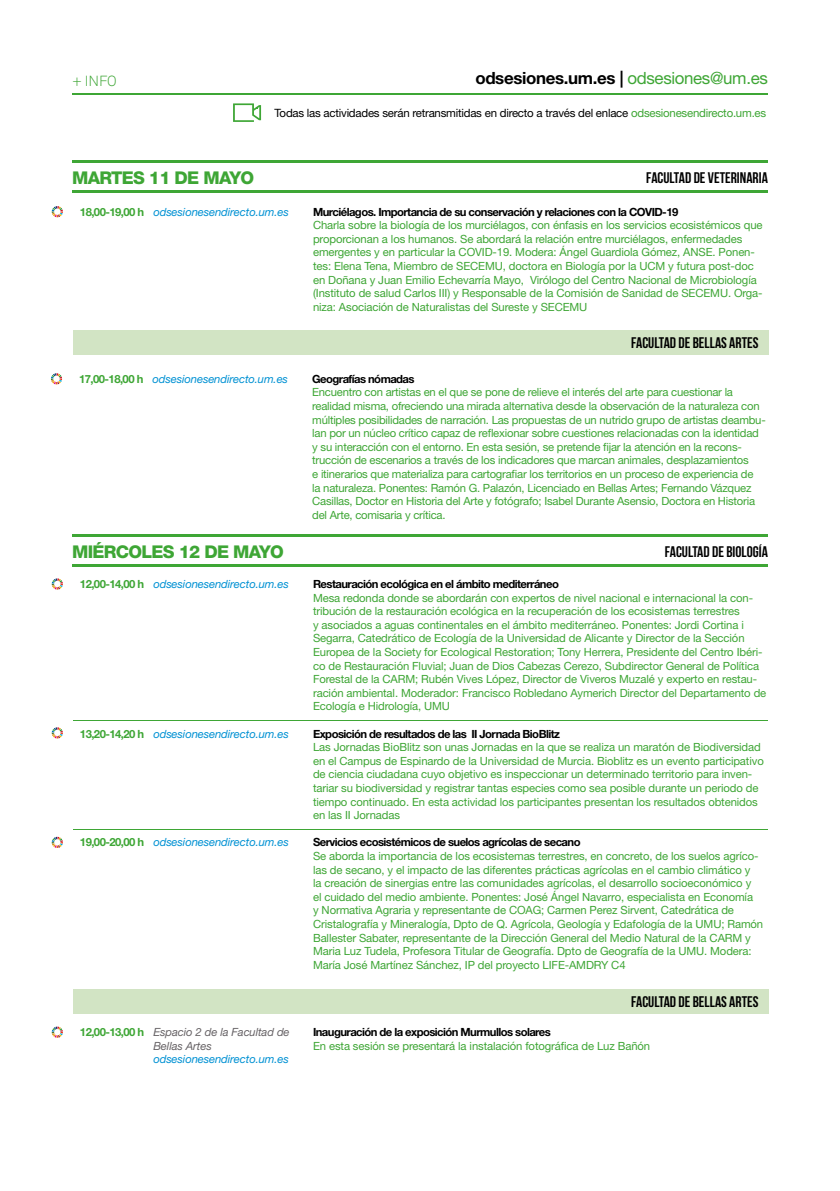
<style>
.page{position:relative;width:840px;height:1191px;background:#fff}
.page>*{position:absolute;margin:0;border:0;box-sizing:border-box;transform-origin:0 0}
.t1{font:800 17.6px "Helvetica Neue LT Std";letter-spacing:-.04em;color:#3ea635}
.t2{font:700 16.8px "Helvetica Neue LT Std";letter-spacing:-.02em;color:#000}
.t3{font:700 15.2px "Bebas Neue";color:#000}
.t4{font:300 14.4px "Akkurat";color:#3ea635}
.t5{font:11.4px "Helvetica Neue LT Std";letter-spacing:-.02em;color:#000}
.t6{font:11.2px/13.6px "Helvetica Neue LT Std";letter-spacing:-.01em;color:#3ea635}
.t7{font:700 11.2px "Helvetica Neue LT Std";letter-spacing:-.05em;color:#000}
.t8{font:italic 11.2px "Helvetica Neue LT Std";letter-spacing:-.01em;color:#0091d3}
.t9{font:700 11.2px "Helvetica Neue LT Std";letter-spacing:-.05em;color:#3ea635}
.t10{font:italic 11.2px/13.6px "Helvetica Neue LT Std";letter-spacing:-.01em;color:#676366}
.s1{font-weight:400;color:#3ea635}
.s2{color:#3ea635}
.s3{font-weight:700;font-style:normal;color:#3ea635}
</style>
<div class="page">
<hr style="left:72px;top:93px;width:695px;height:1px;background:#3ea635">
<svg style="left:233px;top:103px;width:28px;height:19px"></svg>
<hr style="left:72px;top:534px;width:695px;height:3px;background:#3ea635">
<hr style="left:72px;top:564px;width:695px;height:3px;background:#3ea635">
<hr style="left:73px;top:720px;width:693px;height:1px;background:#3ea635">
<hr style="left:73px;top:829px;width:693px;height:1px;background:#3ea635">
<svg style="left:52px;top:206px;width:11px;height:11px"></svg>
<svg style="left:52px;top:1026px;width:11px;height:11px"></svg>
<svg style="left:52px;top:578px;width:11px;height:11px"></svg>
<svg style="left:52px;top:727px;width:11px;height:11px"></svg>
<svg style="left:52px;top:837px;width:11px;height:11px"></svg>
<div style="left:73px;top:988px;width:695px;height:25px;background:#d2e4c4"></div>
<div style="left:73px;top:330px;width:695px;height:25px;background:#d2e4c4"></div>
<svg style="left:51px;top:373px;width:11px;height:11px"></svg>
<hr style="left:72px;top:160px;width:695px;height:2px;background:#3ea635">
<hr style="left:72px;top:190px;width:695px;height:3px;background:#3ea635">
<p class="t4" style="left:72px;top:73px;width:46px">+ INFO</p>
<h2 class="t2" style="left:475px;top:68px;width:294px">odsesiones.um.es | <span class="s1">odsesiones@um.es</span></h2>
<p class="t5" style="left:274px;top:106px;width:493px">Todas las actividades serán retransmitidas en directo a través del enlace <span class="s2">odsesionesendirecto.um.es</span></p>
<h1 class="t1" style="left:72px;top:167px;width:183px">MARTES 11 DE MAYO</h1>
<h3 class="t3" style="left:646px;top:169px;width:123px">FACULTAD DE VETERINARIA</h3>
<p class="t9" style="left:80px;top:205px;width:66px">18,00-19,00 h</p>
<p class="t8" style="left:153px;top:205px;width:137px">odsesionesendirecto.um.es</p>
<p class="t8" style="left:79px;top:372px;width:210px"><span class="s3">17,00-18,00 h</span> odsesionesendirecto.um.es</p>
<h1 class="t1" style="left:72px;top:541px;width:213px">MIÉRCOLES 12 DE MAYO</h1>
<p class="t9" style="left:80px;top:577px;width:66px">12,00-14,00 h</p>
<p class="t8" style="left:153px;top:577px;width:137px">odsesionesendirecto.um.es</p>
<p class="t9" style="left:80px;top:726px;width:66px">13,20-14,20 h</p>
<p class="t8" style="left:153px;top:727px;width:137px">odsesionesendirecto.um.es</p>
<p class="t9" style="left:80px;top:835px;width:66px">19,00-20,00 h</p>
<p class="t8" style="left:153px;top:835px;width:137px">odsesionesendirecto.um.es</p>
<p class="t9" style="left:80px;top:1025px;width:66px">12,00-13,00 h</p>
<p class="t10" style="left:153px;top:1025px;width:138px">Espacio 2 de la Facultad de<br>Bellas Artes</p>
<p class="t8" style="left:153px;top:1052px;width:137px">odsesionesendirecto.um.es</p>
<p class="t7" style="left:313px;top:205px;width:366px">Murciélagos. Importancia de su conservación y relaciones con la COVID-19</p>
<p class="t6" style="left:313px;top:218px;width:451px">Charla sobre la biología de los murciélagos, con énfasis en los servicios ecosistémicos que proporcionan a los humanos. Se abordará la relación entre murciélagos, enfermedades emergentes y en particular la COVID-19. Modera: Ángel Guardiola Gómez, ANSE. Ponen&shy;tes: Elena Tena, Miembro de SECEMU, doctora en Biología por la UCM y futura post-doc en Doñana y Juan Emilio Echevarría Mayo, Virólogo del Centro Nacional de Microbiología (Instituto de salud Carlos III) y Responsable de la Comisión de Sanidad de SECEMU. Orga&shy;niza: Asociación de Naturalistas del Sureste y SECEMU</p>
<h3 class="t3" style="left:630px;top:335px;width:129px">FACULTAD DE BELLAS ARTES</h3>
<p class="t7" style="left:312px;top:372px;width:104px">Geografías nómadas</p>
<p class="t6" style="left:312px;top:385px;width:454px">Encuentro con artistas en el que se pone de relieve el interés del arte para cuestionar la realidad misma, ofreciendo una mirada alternativa desde la observación de la naturaleza con múltiples posibilidades de narración. Las propuestas de un nutrido grupo de artistas deambu&shy;lan por un núcleo crítico capaz de reflexionar sobre cuestiones relacionadas con la identidad y su interacción con el entorno. En esta sesión, se pretende fijar la atención en la recons&shy;trucción de escenarios a través de los indicadores que marcan animales, desplazamientos<br>e itinerarios que materializa para cartografiar los territorios en un proceso de experiencia de<br>la naturaleza. Ponentes: Ramón G. Palazón, Licenciado en Bellas Artes; Fernando Vázquez Casillas, Doctor en Historia del Arte y fotógrafo; Isabel Durante Asensio, Doctora en Historia del Arte, comisaria y crítica.</p>
<h3 class="t3" style="left:664px;top:543px;width:105px">FACULTAD DE BIOLOGÍA</h3>
<p class="t7" style="left:313px;top:577px;width:247px">Restauración ecológica en el ámbito mediterráneo</p>
<p class="t6" style="left:313px;top:590px;width:454px">Mesa redonda donde se abordarán con expertos de nivel nacional e internacional la con&shy;tribución de la restauración ecológica en la recuperación de los ecosistemas terrestres<br>y asociados a aguas continentales en el ámbito mediterráneo. Ponentes: Jordi Cortina i Segarra, Catedrático de Ecología de la Universidad de Alicante y Director de la Sección Europea de la Society for Ecological Restoration; Tony Herrera, Presidente del Centro Ibéri&shy;co de Restauración Fluvial; Juan de Dios Cabezas Cerezo, Subdirector General de Política Forestal de la CARM; Rubén Vives López, Director de Viveros Muzalé y experto en restau&shy;ración ambiental. Moderador: Francisco Robledano Aymerich Director del Departamento de Ecología e Hidrología, UMU</p>
<p class="t7" style="left:313px;top:726px;width:248px">Exposición de resultados de las II Jornada BioBlitz</p>
<p class="t6" style="left:313px;top:740px;width:452px">Las Jornadas BioBlitz son unas Jornadas en la que se realiza un maratón de Biodiversidad en el Campus de Espinardo de la Universidad de Murcia. Bioblitz es un evento participativo de ciencia ciudadana cuyo objetivo es inspeccionar un determinado territorio para inven&shy;tariar su biodiversidad y registrar tantas especies como sea posible durante un periodo de tiempo continuado. En esta actividad los participantes presentan los resultados obtenidos en las II Jornadas</p>
<p class="t7" style="left:313px;top:835px;width:269px">Servicios ecosistémicos de suelos agrícolas de secano</p>
<p class="t6" style="left:313px;top:849px;width:451px">Se aborda la importancia de los ecosistemas terrestres, en concreto, de los suelos agríco&shy;las de secano, y el impacto de las diferentes prácticas agrícolas en el cambio climático y<br>la creación de sinergias entre las comunidades agrícolas, el desarrollo socioeconómico y<br>el cuidado del medio ambiente. Ponentes: José Ángel Navarro, especialista en Economía<br>y Normativa Agraria y representante de COAG; Carmen Perez Sirvent, Catedrática de Cristalografía y Mineralogía, Dpto de Q. Agrícola, Geología y Edafología de la UMU; Ramón Ballester Sabater, representante de la Dirección General del Medio Natural de la CARM y Maria Luz Tudela, Profesora Titular de Geografía. Dpto de Geografía de la UMU. Modera:<br>María José Martínez Sánchez, IP del proyecto LIFE-AMDRY C4</p>
<h3 class="t3" style="left:630px;top:993px;width:129px">FACULTAD DE BELLAS ARTES</h3>
<p class="t7" style="left:313px;top:1025px;width:239px">Inauguración de la exposición Murmullos solares</p>
<p class="t6" style="left:313px;top:1038px;width:338px">En esta sesión se presentará la instalación fotográfica de Luz Bañón</p>
</div>
